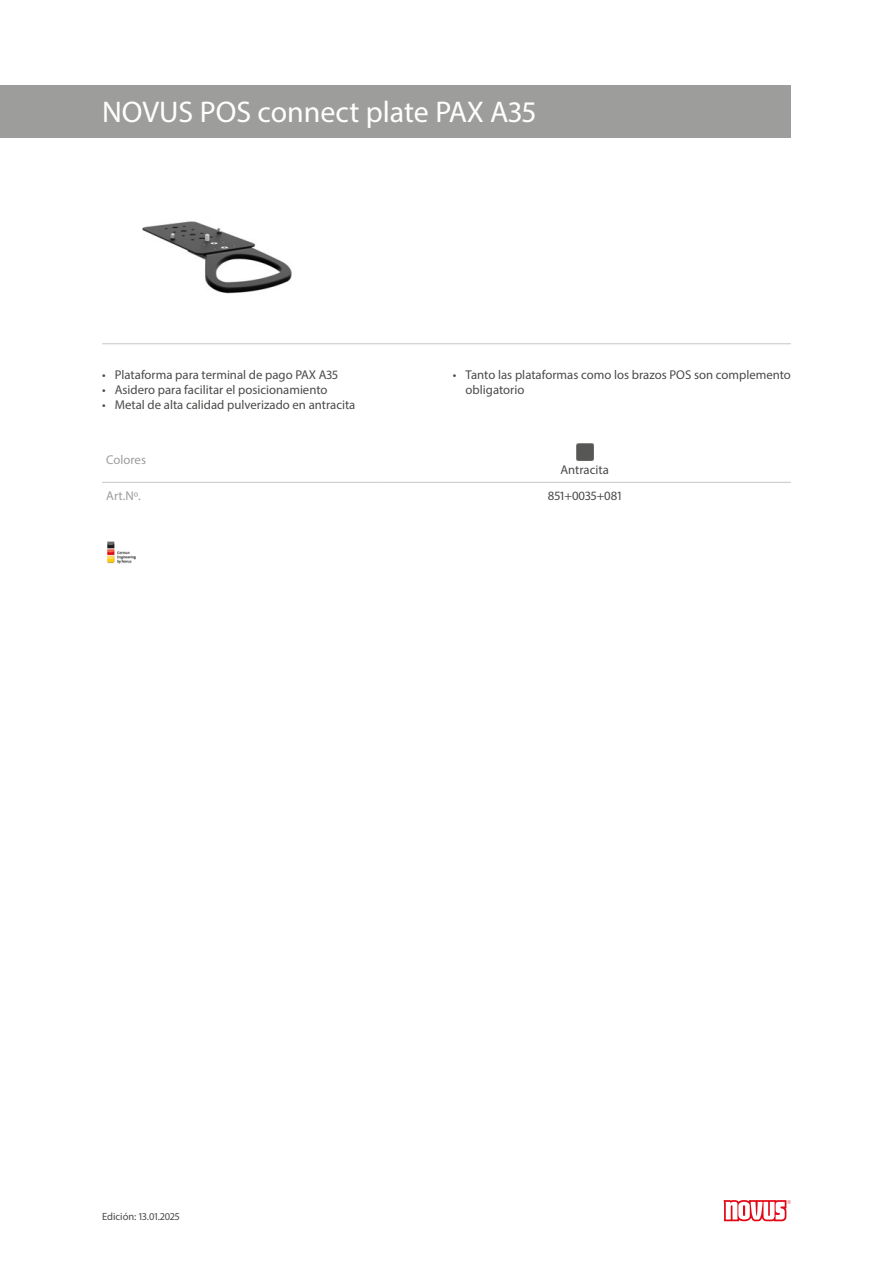
<style>
.page{position:relative;width:893px;height:1263px;background:#fff}
.page>*{position:absolute;margin:0;border:0;box-sizing:border-box;transform-origin:0 0}
.Produktname{font:30px "Myriad Pro";color:#fff}
.Produkttabelle_Zentr{font:12.75px/15.3px "Myriad Pro";color:#4a4a49}
.Produkttabelle_Links{font:12.75px "Myriad Pro";color:#9d9d9c}
.Farbildtext{font:12.75px "Myriad Pro";color:#4a4a49}
.t1{font:10.5px "Myriad Pro";color:#4a4a49}
</style>
<div class="page">
<img style="left:142px;top:221px;width:150px;height:73px">
<hr style="left:102px;top:343px;width:689px;height:1px;background:#c6c6c6">
<img style="left:107px;top:541px;width:29px;height:23px">
<svg style="left:724px;top:1200px;width:67px;height:21px"></svg>
<div style="left:0;top:85px;width:791px;height:53px;background:#9d9d9c"></div>
<hr style="left:102px;top:482px;width:276px;height:1px;background:#c6c6c6">
<hr style="left:378px;top:482px;width:413px;height:1px;background:#c6c6c6">
<img style="left:576px;top:444px;width:17px;height:17px">
<p class="Produktname" style="left:102px;top:94px;width:435px">NOVUS POS connect plate PAX A35</p>
<p class="Produkttabelle_Zentr" style="left:102px;top:367px;width:238px">• Plataforma para terminal de pago PAX A35</p>
<p class="Produkttabelle_Zentr" style="left:102px;top:382px;width:227px">• Asidero para facilitar el posicionamiento</p>
<p class="Produkttabelle_Zentr" style="left:102px;top:397px;width:255px">• Metal de alta calidad pulverizado en antracita</p>
<p class="Produkttabelle_Links" style="left:106px;top:451px;width:41px">Colores</p>
<p class="Produkttabelle_Zentr" style="left:466px;top:367px;width:327px;text-indent:-13px">• Tanto las plataformas como los brazos POS son complemento obligatorio</p>
<p class="Farbildtext" style="left:560px;top:462px;width:50px">Antracita</p>
<p class="Produkttabelle_Links" style="left:106px;top:488px;width:36px">Art.Nº.</p>
<p class="Produkttabelle_Zentr" style="left:548px;top:488px;width:75px">851+0035+081</p>
<p class="t1" style="left:102px;top:1210px;width:79px">Edición: 13.01.2025</p>
</div>
